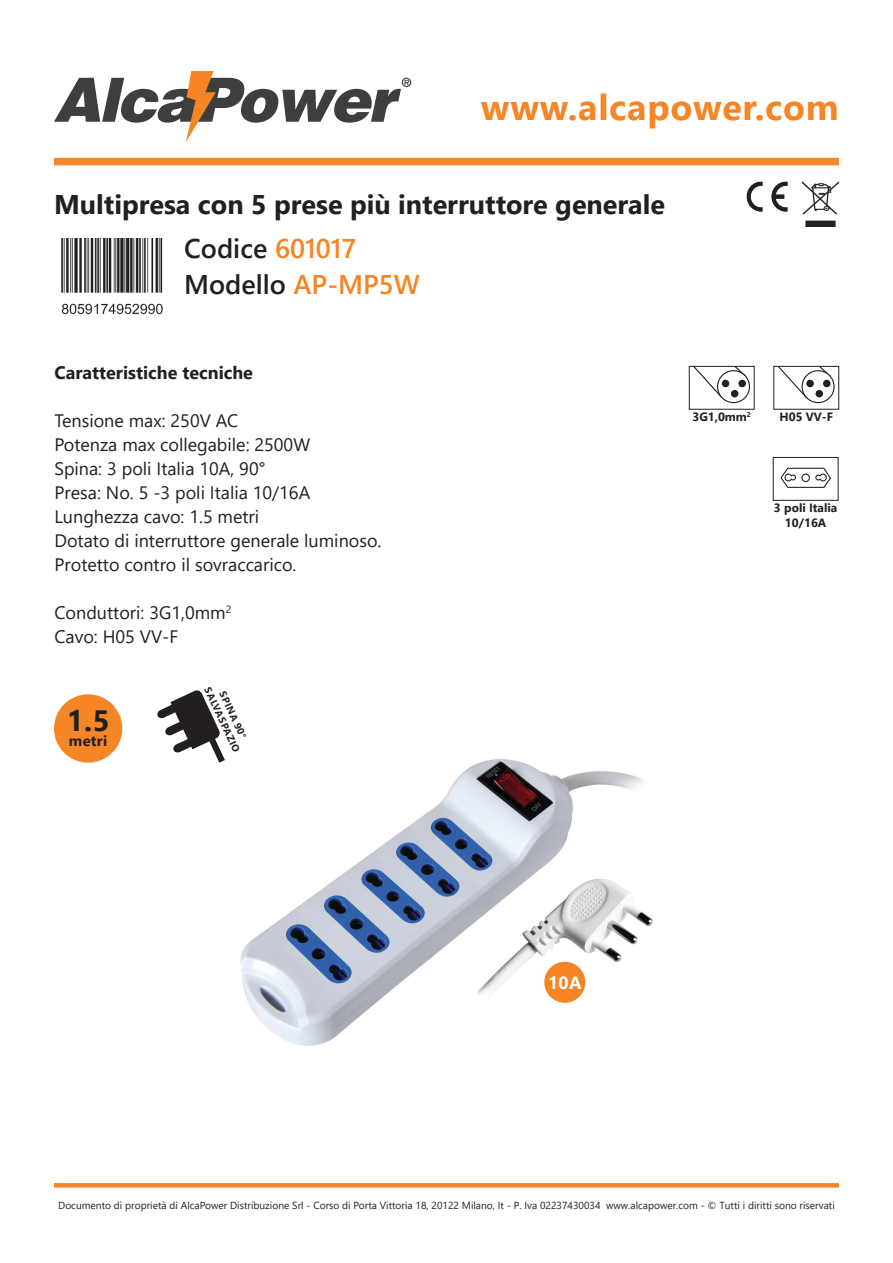
<style>
.page{position:relative;width:893px;height:1263px;background:#fff}
.page>*{position:absolute;margin:0;border:0;box-sizing:border-box;transform-origin:0 0}
.t1{font:700 36px "Segoe UI";letter-spacing:.02em;color:#f58525}
.t2{font:700 29.4px "Segoe UI";color:#231f20}
.t3{font:700 27px "Segoe UI";color:#231f20}
.t4{font:600 27px "Segoe UI";color:#231f20}
.t5{font:18px "Segoe UI";color:#231f20}
.t6{font:700 18px "Segoe UI";color:#231f20}
.t7{font:700 17.7px "Segoe UI";color:#fff}
.t8{font:700 14.7px "Segoe UI";letter-spacing:.02em;color:#231f20}
.t9{font:700 12px "Segoe UI";color:#231f20}
.t10{font:10.2px "Segoe UI";color:#231f20}
.t11{font:700 9.9px "Segoe UI";color:#231f20}
.s1{color:#f58525}
</style>
<div class="page">
<svg style="left:54px;top:71px;width:357px;height:72px"></svg>
<div style="left:54px;top:158px;width:785px;height:7px;background:#f58525"></div>
<svg style="left:54px;top:1183px;width:785px;height:4px;background:#f58729"></svg>
<img style="left:61px;top:239px;width:102px;height:76px">
<img style="left:746px;top:182px;width:42px;height:29px">
<img style="left:802px;top:182px;width:36px;height:44px">
<img style="left:240px;top:759px;width:413px;height:287px">
<div style="left:54px;top:694px;width:68px;height:69px;background:#f58525;border-radius:50%"></div>
<div style="left:689px;top:366px;width:65px;height:43px;border:1px solid #231f20"></div>
<svg style="left:733px;top:365px;width:14px;height:13px"></svg>
<svg style="left:692px;top:365px;width:31px;height:34px"></svg>
<div style="left:718px;top:371px;width:31px;height:32px;background:#fff;border-radius:50%"></div>
<div style="left:717px;top:370px;width:33px;height:33px;border:1px solid #231f20;border-radius:50%"></div>
<div style="left:731px;top:390px;width:7px;height:7px;background:#231f20;border-radius:50%"></div>
<div style="left:722px;top:380px;width:7px;height:7px;background:#231f20;border-radius:50%"></div>
<div style="left:738px;top:380px;width:8px;height:7px;background:#231f20;border-radius:50%"></div>
<div style="left:774px;top:366px;width:65px;height:43px;border:1px solid #231f20"></div>
<svg style="left:818px;top:365px;width:14px;height:13px"></svg>
<svg style="left:777px;top:365px;width:31px;height:34px"></svg>
<svg style="left:802px;top:371px;width:32px;height:32px"></svg>
<div style="left:802px;top:370px;width:33px;height:33px;border:1px solid #231f20;border-radius:50%"></div>
<div style="left:815px;top:390px;width:8px;height:7px;background:#231f20;border-radius:50%"></div>
<div style="left:806px;top:380px;width:8px;height:7px;background:#231f20;border-radius:50%"></div>
<div style="left:823px;top:380px;width:7px;height:7px;background:#231f20;border-radius:50%"></div>
<div style="left:773px;top:457px;width:65px;height:43px;border:1px solid #231f20"></div>
<svg style="left:780px;top:467px;width:51px;height:21px"></svg>
<div style="left:801px;top:474px;width:9px;height:8px;border:1px solid #231f20;border-radius:50%"></div>
<svg style="left:157px;top:690px;width:68px;height:73px"></svg>
<div style="left:544px;top:962px;width:41px;height:41px;background:#f58525;border-radius:50%"></div>
<h1 class="t1" style="left:481px;top:73px;width:359px">www.alcapower.com</h1>
<p class="t3" style="left:54px;top:179px;width:613px">Multipresa con 5 prese più interruttore generale</p>
<p class="t4" style="left:184px;top:223px;width:174px">Codice <span class="s1">601017</span></p>
<p class="t4" style="left:184px;top:259px;width:237px">Modello <span class="s1">AP-MP5W</span></p>
<p class="t6" style="left:54px;top:356px;width:200px">Caratteristiche tecniche</p>
<p class="t5" style="left:54px;top:404px;width:185px">Tensione max: 250V AC</p>
<p class="t5" style="left:54px;top:428px;width:257px">Potenza max collegabile: 2500W</p>
<p class="t5" style="left:54px;top:452px;width:212px">Spina: 3 poli Italia 10A, 90°</p>
<p class="t5" style="left:54px;top:476px;width:257px">Presa: No. 5 -3 poli Italia 10/16A</p>
<p class="t5" style="left:54px;top:500px;width:206px">Lunghezza cavo: 1.5 metri</p>
<p class="t5" style="left:54px;top:524px;width:329px">Dotato di interruttore generale luminoso.</p>
<p class="t5" style="left:54px;top:548px;width:244px">Protetto contro il sovraccarico.</p>
<p class="t5" style="left:54px;top:596px;width:178px">Conduttori: 3G1,0mm<sup>2</sup></p>
<p class="t5" style="left:54px;top:620px;width:125px">Cavo: H05 VV-F</p>
<p class="t2" style="left:67px;top:693px;width:44px">1.5</p>
<p class="t8" style="left:69px;top:727px;width:40px">metri</p>
<p class="t11" style="left:216px;top:684px;width:72px;rotate:65deg">SALVASPAZIO</p>
<p class="t11" style="left:231px;top:688px;width:52px;rotate:65deg">SPINA 90°</p>
<p class="t9" style="left:692px;top:406px;width:60px">3G1,0mm<sup>2</sup></p>
<p class="t9" style="left:780px;top:406px;width:55px">H05 VV-F</p>
<p class="t9" style="left:774px;top:497px;width:65px">3 poli Italia</p>
<p class="t9" style="left:785px;top:511px;width:43px">10/16A</p>
<p class="t7" style="left:548px;top:966px;width:35px">10A</p>
<p class="t10" style="left:58px;top:1196px;width:778px">Documento di proprietà di AlcaPower Distribuzione Srl - Corso di Porta Vittoria 18, 20122 Milano, It - P. Iva 02237430034 www.alcapower.com - © Tutti i diritti sono riservati</p>
</div>
